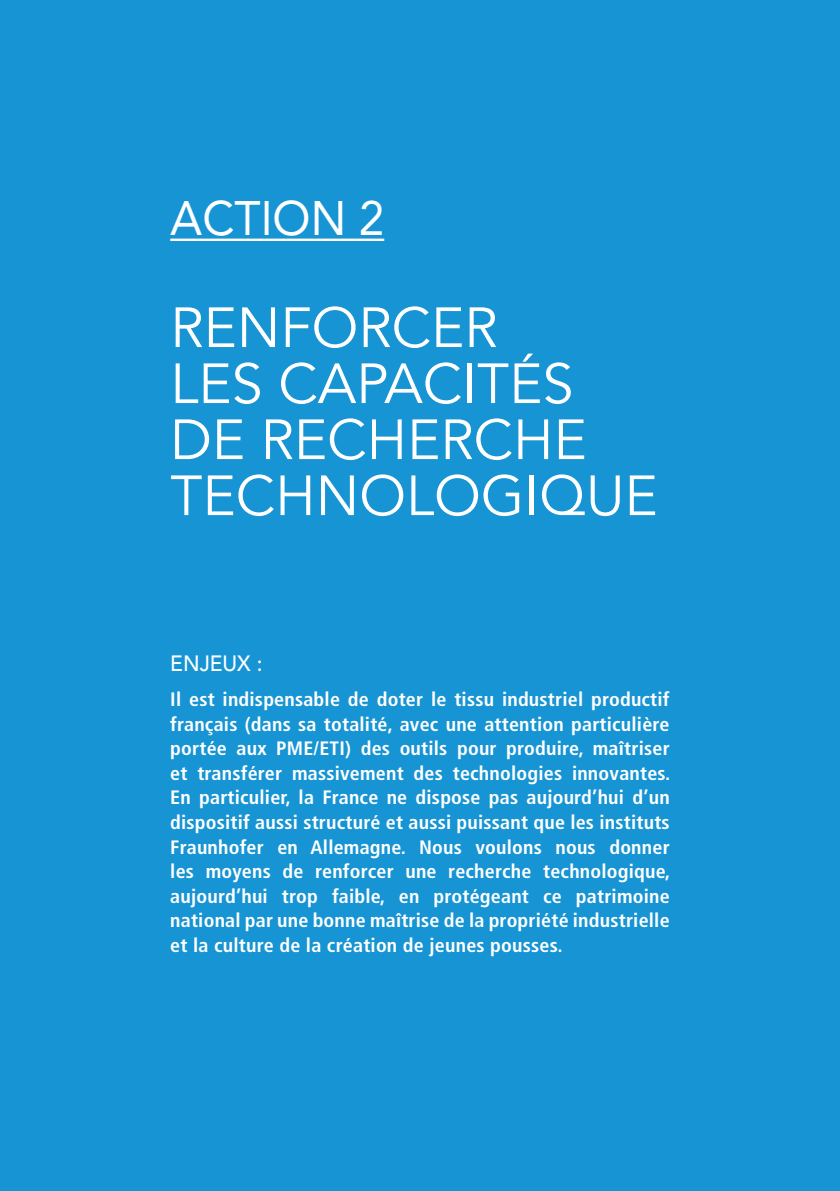
<style>
.page{position:relative;width:840px;height:1191px;background:#fff}
.page>*{position:absolute;margin:0;border:0;box-sizing:border-box;transform-origin:0 0}
.t1{font:56px/56px "Avenir";color:#fff}
.t2{font:48px "Avenir";color:#fff;scale:.95 1}
.t3{font:500 22px "Avenir";color:#fff;scale:.95 1}
.t4{font:700 condensed 19.4px/24.6px "Frutiger";letter-spacing:.01em;color:#fff;text-align:justify}
</style>
<div class="page">
<div style="left:0;top:0;width:839px;height:1191px;background:#1694d3"></div>
<hr style="left:170px;top:239px;width:214px;height:2px;background:#fff">
<h2 class="t2" style="left:170px;top:190px;width:32px">ACTION</h2>
<h2 class="t2" style="left:358px;top:190px;width:28px">2</h2>
<h1 class="t1" style="left:170px;top:301px;width:37px">RENFORCER<br>LES</h1>
<h1 class="t1" style="left:278px;top:357px;width:34px">CAPACIT</h1>
<h1 class="t1" style="left:509px;top:357px;width:60px">éS</h1>
<h1 class="t1" style="left:170px;top:413px;width:127px">DE RECHERCHE<br>TECHNOLO</h1>
<h1 class="t1" style="left:480px;top:469px;width:76px">GIQUE</h1>
<p class="t3" style="left:170px;top:650px;width:98px">ENJEUX :</p>
<p class="t4" style="left:170px;top:687px;width:501px">Il est indispensable de doter le tissu industriel productif français (dans sa totalité, avec une attention particulière portée aux PME/ETI) des outils pour produire, maîtriser et transférer massivement des technologies innovantes.<br>En particulier, la France ne dispose pas aujourd’hui d’un dispositif aussi structuré et aussi puissant que les instituts Fraunhofer en Allemagne. Nous voulons nous donner les moyens de renforcer une recherche technologique, aujourd’hui trop faible, en protégeant ce patrimoine national par une bonne maîtrise de la propriété industrielle et la culture de la création de jeunes pousses.</p>
</div>
